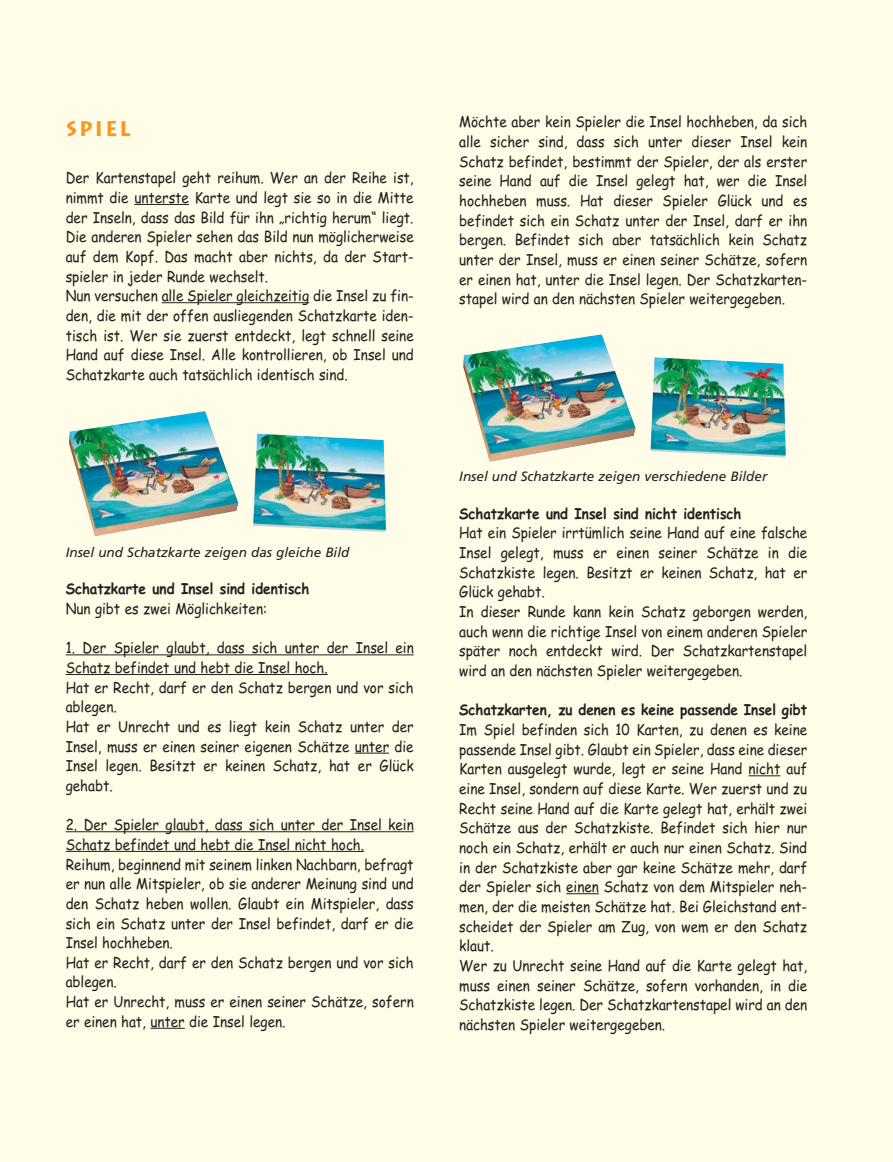
<style>
.page{position:relative;width:893px;height:1162px;background:#fff}
.page>*{position:absolute;margin:0;border:0;box-sizing:border-box;transform-origin:0 0}
.t1{font:700 21px "Lithos";letter-spacing:.08em;color:#f8981f}
.t2{font:15px/19.6px "Comic Sans MS";color:#231f20;scale:.9 1}
.t3{font:700 15px "Comic Sans MS";color:#231f20;scale:.9 1}
.t4{font:italic 13.5px "Frutiger";color:#231f20}
</style>
<div class="page">
<div style="left:0;top:0;width:892px;height:1161px;background:#fffde8"></div>
<hr style="left:134px;top:204px;width:55px;height:1px;background:#231f20">
<hr style="left:162px;top:302px;width:147px;height:1px;background:#231f20">
<hr style="left:66px;top:654px;width:347px;height:1px;background:#231f20">
<hr style="left:66px;top:674px;width:262px;height:1px;background:#231f20">
<hr style="left:355px;top:752px;width:34px;height:1px;background:#231f20">
<hr style="left:66px;top:831px;width:347px;height:1px;background:#231f20">
<hr style="left:66px;top:850px;width:298px;height:1px;background:#231f20">
<hr style="left:150px;top:1027px;width:35px;height:1px;background:#231f20">
<img style="left:69px;top:411px;width:317px;height:125px">
<hr style="left:748px;top:775px;width:32px;height:1px;background:#231f20">
<hr style="left:566px;top:893px;width:33px;height:1px;background:#231f20">
<img style="left:463px;top:334px;width:322px;height:128px">
<h1 class="t1" style="left:66px;top:116px;width:67px">Spiel</h1>
<p class="t2" style="left:66px;top:170px;width:388px">Der Kartenstapel geht reihum. Wer an der Reihe ist, nimmt die unterste Karte und legt sie so in die Mitte der Inseln, dass das Bild für ihn „richtig herum“ liegt.<br>Die anderen Spieler sehen das Bild nun möglicherweise auf dem Kopf. Das macht aber nichts, da der Start&shy;spieler in jeder Runde wechselt.<br>Nun versuchen alle Spieler gleichzeitig die Insel zu fin&shy;den, die mit der offen ausliegenden Schatzkarte iden&shy;tisch ist. Wer sie zuerst entdeckt, legt schnell seine Hand auf diese Insel. Alle kontrollieren, ob Insel und Schatzkarte auch tatsächlich identisch sind.</p>
<p class="t4" style="left:66px;top:546px;width:285px">Insel und Schatzkarte zeigen das gleiche Bild</p>
<p class="t3" style="left:66px;top:582px;width:272px">Schatzkarte und Insel sind identisch</p>
<p class="t2" style="left:66px;top:600px;width:225px">Nun gibt es zwei Möglichkeiten:</p>
<p class="t2" style="left:66px;top:639px;width:388px">1. Der Spieler glaubt, dass sich unter der Insel ein Schatz befindet und hebt die Insel hoch.<br>Hat er Recht, darf er den Schatz bergen und vor sich ablegen.<br>Hat er Unrecht und es liegt kein Schatz unter der Insel, muss er einen seiner eigenen Schätze unter die Insel legen. Besitzt er keinen Schatz, hat er Glück gehabt.</p>
<p class="t2" style="left:66px;top:816px;width:388px">2. Der Spieler glaubt, dass sich unter der Insel kein Schatz befindet und hebt die Insel nicht hoch.<br>Reihum, beginnend mit seinem linken Nachbarn, befragt er nun alle Mitspieler, ob sie anderer Meinung sind und den Schatz heben wollen. Glaubt ein Mitspieler, dass sich ein Schatz unter der Insel befindet, darf er die Insel hochheben.<br>Hat er Recht, darf er den Schatz bergen und vor sich ablegen.<br>Hat er Unrecht, muss er einen seiner Schätze, sofern er einen hat, unter die Insel legen.</p>
<p class="t2" style="left:459px;top:114px;width:388px;text-align:justify">Möchte aber kein Spieler die Insel hochheben, da sich alle sicher sind, dass sich unter dieser Insel kein Schatz befindet, bestimmt der Spieler, der als erster seine Hand auf die Insel gelegt hat, wer die Insel hochheben muss. Hat dieser Spieler Glück und es befindet sich ein Schatz unter der Insel, darf er ihn bergen. Befindet sich aber tatsächlich kein Schatz unter der Insel, muss er einen seiner Schätze, sofern er einen hat, unter die Insel legen. Der Schatzkarten&shy;stapel wird an den nächsten Spieler weitergegeben.</p>
<p class="t4" style="left:459px;top:471px;width:309px">Insel und Schatzkarte zeigen verschiedene Bilder</p>
<p class="t3" style="left:459px;top:507px;width:315px">Schatzkarte und Insel sind nicht identisch</p>
<p class="t2" style="left:459px;top:525px;width:388px">Hat ein Spieler irrtümlich seine Hand auf eine falsche Insel gelegt, muss er einen seiner Schätze in die Schatzkiste legen. Besitzt er keinen Schatz, hat er Glück gehabt.<br>In dieser Runde kann kein Schatz geborgen werden, auch wenn die richtige Insel von einem anderen Spieler später noch entdeckt wird. Der Schatzkartenstapel wird an den nächsten Spieler weitergegeben.</p>
<p class="t3" style="left:459px;top:703px;width:388px">Schatzkarten, zu denen es keine passende Insel gibt</p>
<p class="t2" style="left:459px;top:721px;width:388px">Im Spiel befinden sich 10 Karten, zu denen es keine passende Insel gibt. Glaubt ein Spieler, dass eine dieser Karten ausgelegt wurde, legt er seine Hand nicht auf eine Insel, sondern auf diese Karte. Wer zuerst und zu Recht seine Hand auf die Karte gelegt hat, erhält zwei Schätze aus der Schatzkiste. Befindet sich hier nur noch ein Schatz, erhält er auch nur einen Schatz. Sind in der Schatzkiste aber gar keine Schätze mehr, darf der Spieler sich einen Schatz von dem Mitspieler neh&shy;men, der die meisten Schätze hat. Bei Gleichstand ent&shy;scheidet der Spieler am Zug, von wem er den Schatz klaut.<br>Wer zu Unrecht seine Hand auf die Karte gelegt hat, muss einen seiner Schätze, sofern vorhanden, in die Schatzkiste legen. Der Schatzkartenstapel wird an den nächsten Spieler weitergegeben.</p>
</div>
